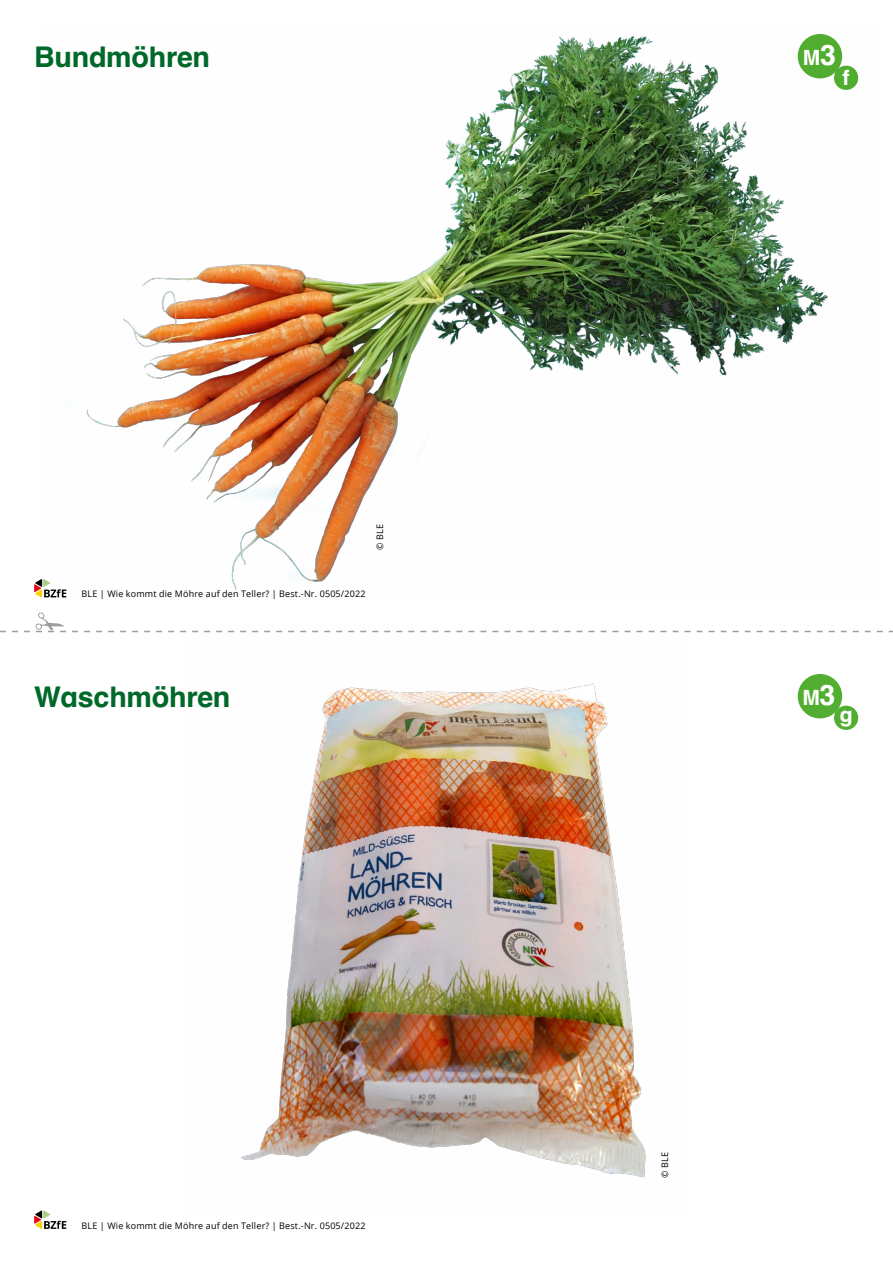
<style>
.page{position:relative;width:893px;height:1263px;background:#fff}
.page>*{position:absolute;margin:0;border:0;box-sizing:border-box;transform-origin:0 0}
.t1{font:700 28.5px "Schulbuch Nord";letter-spacing:-.01em;color:#00692a}
.t2{font:700 21px "Schulbuch Nord";color:#fff}
.t3{font:9px "Open Sans";letter-spacing:.02em;color:#000}
.s1{font-size:28.5px}
</style>
<div class="page">
<svg style="left:0;top:612px;width:893px;height:20px"></svg>
<div style="left:798px;top:674px;width:44px;height:44px;background:#51ae30;border-radius:50%"></div>
<div style="left:834px;top:706px;width:24px;height:24px;background:#51ae30;border-radius:50%"></div>
<img style="left:45px;top:34px;width:814px;height:564px">
<img style="left:185px;top:625px;width:505px;height:553px">
<svg style="left:34px;top:579px;width:32px;height:18px"></svg>
<svg style="left:34px;top:1210px;width:32px;height:19px"></svg>
<h1 class="t1" style="left:34px;top:39px;width:178px">Bundmöhren</h1>
<p class="t3" style="left:374px;top:550px;width:27px;rotate:-90deg">© BLE</p>
<p class="t3" style="left:82px;top:588px;width:285px">BLE | Wie kommt die Möhre auf den Teller? | Best.-Nr. 0505/2022</p>
<h1 class="t1" style="left:34px;top:679px;width:198px">Waschmöhren</h1>
<p class="t3" style="left:82px;top:1219px;width:285px">BLE | Wie kommt die Möhre auf den Teller? | Best.-Nr. 0505/2022</p>
<h2 class="t2" style="left:803px;top:44px;width:35px">M<span class="s1">3</span></h2>
<h2 class="t2" style="left:842px;top:64px;width:9px">f</h2>
<h2 class="t2" style="left:802px;top:684px;width:35px">M<span class="s1">3</span></h2>
<h2 class="t2" style="left:840px;top:701px;width:14px">g</h2>
<p class="t3" style="left:659px;top:1178px;width:27px;rotate:-90deg">© BLE</p>
</div>
